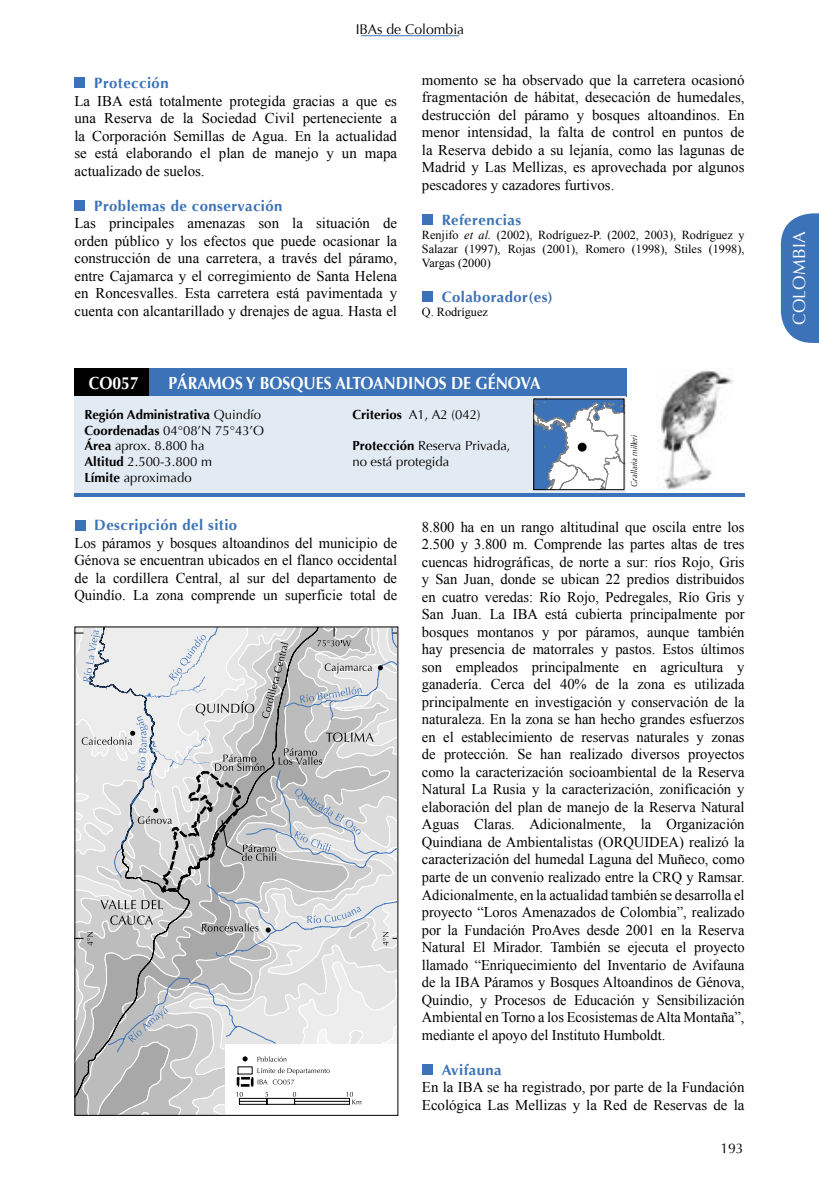
<style>
.page{position:relative;width:819px;height:1191px;background:#fff}
.page>*{position:absolute;margin:0;border:0;box-sizing:border-box;transform-origin:0 0}
.titulo1{font:700 17.5px "Optima";color:#fff;scale:.9 1}
.t1{font:17.5px "Optima";letter-spacing:.015em;color:#fff}
.t2{font:14.88px/17.5px "Times New Roman";color:#000;text-align:justify}
.titulo2{font:700 14.88px "Optima";letter-spacing:.03em;color:#3c72b7}
.t3{font:14px "Optima";color:#000}
.region-normal{font:13.12px/15.8px "Optima";color:#000}
.region-normal-2{font:700 13.12px "Optima";color:#000}
.referencias{font:12.25px/14px "Times New Roman";color:#000;text-align:justify}
.Especies_claves-normal{font:italic 8.75px "Optima";letter-spacing:-.005em;color:#000;scale:.9 1}
.s1{font-style:italic}
.s2{font-weight:700}
.s3{font-weight:400}
</style>
<div class="page">
<svg style="left:780px;top:213px;width:39px;height:130px;background:#5080be"></svg>
<hr style="left:361px;top:35px;width:98px;height:1px;background:#3c72b7">
<img style="left:658px;top:371px;width:75px;height:121px">
<div style="left:149px;top:369px;width:477px;height:27px;background:#3c72b7"></div>
<div style="left:74px;top:396px;width:552px;height:97px;background:#e2eaf4"></div>
<div style="left:74px;top:369px;width:75px;height:27px;background:#000"></div>
<hr style="left:74px;top:493px;width:670px;height:4px;background:#3c72b7">
<svg style="left:76px;top:628px;width:320px;height:485px;background:#cfd0d1"></svg>
<svg style="left:535px;top:400px;width:87px;height:88px;background:#b0c2d8"></svg>
<div style="left:533px;top:398px;width:91px;height:92px;border:1px solid #000"></div>
<div style="left:577px;top:443px;width:9px;height:8px;background:#000;border-radius:50%"></div>
<div style="left:74px;top:78px;width:11px;height:10px;background:#3c72b7"></div>
<div style="left:74px;top:200px;width:11px;height:11px;background:#3c72b7"></div>
<div style="left:422px;top:215px;width:11px;height:10px;background:#3c72b7"></div>
<div style="left:422px;top:291px;width:10px;height:11px;background:#3c72b7"></div>
<div style="left:75px;top:520px;width:11px;height:11px;background:#3c72b7"></div>
<div style="left:422px;top:1064px;width:10px;height:11px;background:#3c72b7"></div>
<p class="t3" style="left:356px;top:21px;width:110px">IBAs de Colombia</p>
<p class="titulo2" style="left:94px;top:74px;width:76px">Protección</p>
<p class="t2" style="left:74px;top:92px;width:324px">La IBA está totalmente protegida gracias a que es una Reserva de la Sociedad Civil perteneciente a la Corporación Semillas de Agua. En la actualidad se está elaborando el plan de manejo y un mapa actualizado de suelos.</p>
<p class="titulo2" style="left:94px;top:197px;width:190px">Problemas de conservación</p>
<p class="t2" style="left:74px;top:214px;width:324px">Las principales amenazas son la situación de orden público y los efectos que puede ocasionar la construcción de una carretera, a través del páramo, entre Cajamarca y el corregimiento de Santa Helena en Roncesvalles. Esta carretera está pavimentada y cuenta con alcantarillado y drenajes de agua. Hasta el</p>
<p class="t2" style="left:422px;top:71px;width:324px">momento se ha observado que la carretera ocasionó fragmentación de hábitat, desecación de humedales, destrucción del páramo y bosques altoandinos. En menor intensidad, la falta de control en puntos de la Reserva debido a su lejanía, como las lagunas de Madrid y Las Mellizas, es aprovechada por algunos pescadores y cazadores furtivos.</p>
<p class="titulo2" style="left:441px;top:211px;width:81px">Referencias</p>
<p class="referencias" style="left:422px;top:227px;width:324px">Renjifo <span class="s1">et al.</span> (2002), Rodríguez-P. (2002, 2003), Rodríguez y Salazar (1997), Rojas (2001), Romero (1998), Stiles (1998), Vargas (2000)</p>
<p class="titulo2" style="left:441px;top:288px;width:113px">Colaborador(es)</p>
<p class="referencias" style="left:422px;top:304px;width:68px">Q. Rodríguez</p>
<p class="titulo1" style="left:89px;top:373px;width:57px">CO057</p>
<p class="titulo1" style="left:168px;top:373px;width:415px">PÁRAMOS Y BOSQUES ALTOANDINOS DE GÉNOVA</p>
<p class="region-normal" style="left:352px;top:406px;width:130px"><span class="s2">Criterios</span> A1, A2 (042)</p>
<p class="region-normal" style="left:352px;top:438px;width:160px"><span class="s2">Protección</span> Reserva Privada,</p>
<p class="region-normal" style="left:352px;top:453px;width:99px">no está protegida</p>
<p class="region-normal-2" style="left:84px;top:407px;width:178px">Región Administrativa <span class="s3">Quindío</span></p>
<p class="region-normal" style="left:84px;top:422px;width:181px"><span class="s2">Coordenadas</span> 04°08’N 75°43’O<br><span class="s2">Área</span> aprox. 8.800 ha</p>
<p class="region-normal" style="left:84px;top:454px;width:129px"><span class="s2">Altitud</span> 2.500-3.800 m</p>
<p class="region-normal" style="left:84px;top:470px;width:109px"><span class="s2">Límite</span> aproximado</p>
<p class="Especies_claves-normal" style="left:629px;top:487px;width:59px;rotate:-90deg">Grallaria milleri</p>
<p class="titulo2" style="left:94px;top:516px;width:144px">Descripción del sitio</p>
<p class="t2" style="left:74px;top:533px;width:324px">Los páramos y bosques altoandinos del municipio de Génova se encuentran ubicados en el flanco occidental de la cordillera Central, al sur del departamento de Quindío. La zona comprende un superficie total de</p>
<p class="t2" style="left:422px;top:518px;width:324px">8.800 ha en un rango altitudinal que oscila entre los 2.500 y 3.800 m. Comprende las partes altas de tres cuencas hidrográficas, de norte a sur: ríos Rojo, Gris y San Juan, donde se ubican 22 predios distribuidos en cuatro veredas: Río Rojo, Pedregales, Río Gris y San Juan. La IBA está cubierta principalmente por bosques montanos y por páramos, aunque también hay presencia de matorrales y pastos. Estos últimos son empleados principalmente en agricultura y ganadería. Cerca del 40% de la zona es utilizada principalmente en investigación y conservación de la naturaleza. En la zona se han hecho grandes esfuerzos en el establecimiento de reservas naturales y zonas de protección. Se han realizado diversos proyectos como la caracterización socioambiental de la Reserva Natural La Rusia y la caracterización, zonificación y elaboración del plan de manejo de la Reserva Natural Aguas Claras. Adicionalmente, la Organización Quindiana de Ambientalistas (ORQUIDEA) realizó la caracterización del humedal Laguna del Muñeco, como parte de un convenio realizado entre la CRQ y Ramsar.<br>Adicionalmente, en la actualidad también se desarrolla el proyecto “Loros Amenazados de Colombia”, realizado por la Fundación ProAves desde 2001 en la Reserva Natural El Mirador. También se ejecuta el proyecto llamado “Enriquecimiento del Inventario de Avifauna de la IBA Páramos y Bosques Altoandinos de Génova, Quindio, y Procesos de Educación y Sensibilización Ambiental en Torno a los Ecosistemas de Alta Montaña”, mediante el apoyo del Instituto Humboldt.</p>
<p class="titulo2" style="left:441px;top:1060px;width:61px">Avifauna</p>
<p class="t2" style="left:422px;top:1078px;width:324px">En la IBA se ha registrado, por parte de la Fundación<br>Ecológica Las Mellizas y la Red de Reservas de la</p>
<p class="t3" style="left:720px;top:1139px;width:25px">193</p>
<p class="t1" style="left:789px;top:325px;width:96px;rotate:-90deg">COLOMBIA</p>
</div>
